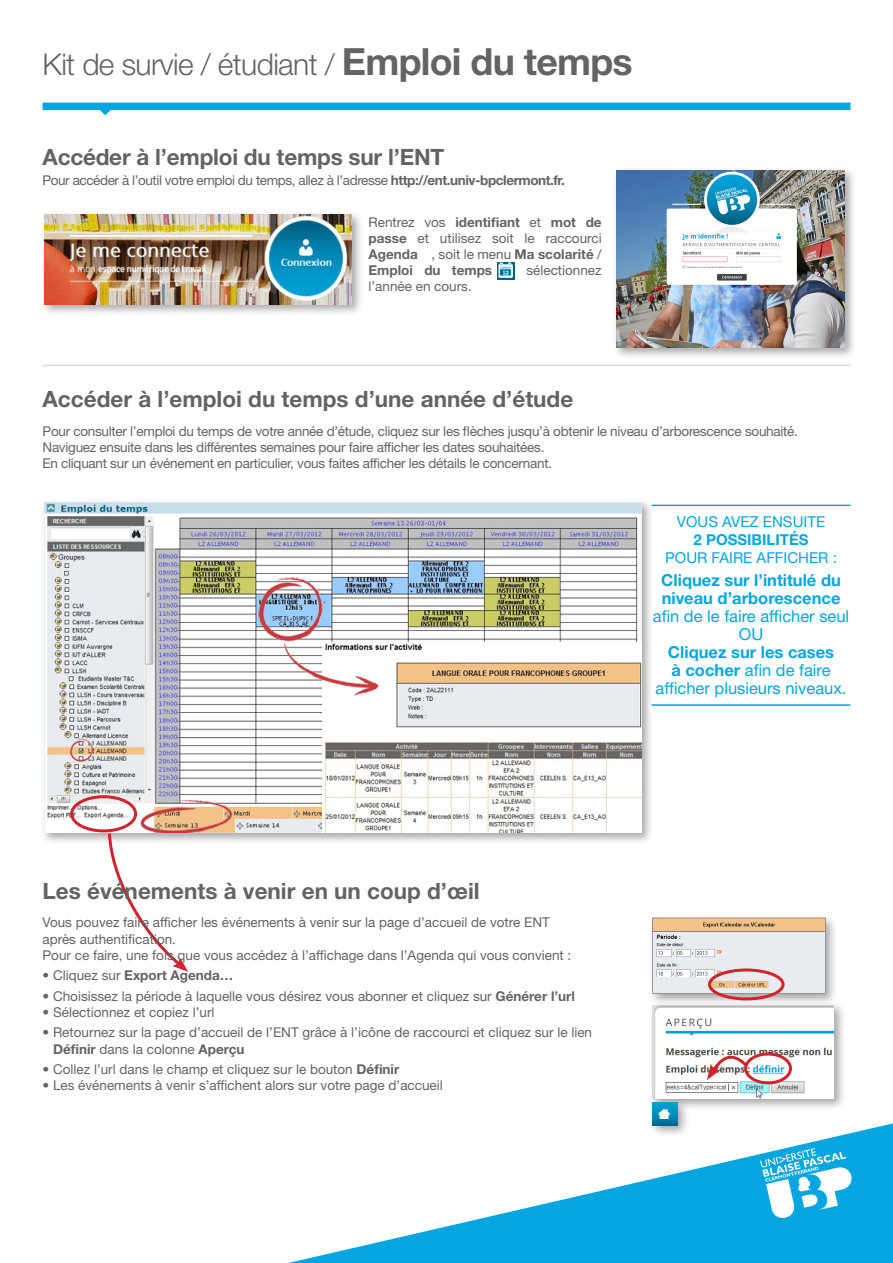
<style>
.page{position:relative;width:893px;height:1263px;background:#fff}
.page>*{position:absolute;margin:0;border:0;box-sizing:border-box;transform-origin:0 0}
.t1{font:300 30px "Helvetica Neue LT Std";letter-spacing:-.02em;color:#636366}
.t2{font:700 22.5px "Helvetica Neue LT Std";color:#636366}
.t3{font:700 16.5px/18px "Helvetica Neue LT Std";color:#05a6e0;text-align:center}
.t4{font:16.5px/18px "Helvetica Neue LT Std";color:#05a6e0;text-align:center}
.t5{font:15px/18px "Helvetica Neue LT Std";color:#05a6e0;text-align:center}
.t6{font:13.5px/16.2px "Helvetica Neue LT Std";color:#636366}
.t7{font:13.5px "Helvetica Neue LT Std";letter-spacing:-.02em;color:#636366}
.t8{font:13.5px "Helvetica Neue LT Std";letter-spacing:-.03em;color:#636366}
.t9{font:700 13.5px "Helvetica Neue LT Std";color:#636366}
.s1{font-weight:700;font-size:37.5px}
.s2{font-weight:700}
.s3{font-weight:400}
</style>
<div class="page">
<div style="left:43px;top:103px;width:807px;height:7px;background:#05a6e0"></div>
<svg style="left:97px;top:110px;width:16px;height:5px"></svg>
<svg style="left:288px;top:1123px;width:605px;height:140px"></svg>
<svg style="left:760px;top:1148px;width:91px;height:70px"></svg>
<div style="left:41px;top:211px;width:323px;height:106px;background:#231f20;opacity:.4"></div>
<img style="left:44px;top:214px;width:307px;height:90px">
<hr style="left:43px;top:365px;width:807px;height:1px;background:#dcdddf">
<img style="left:497px;top:262px;width:17px;height:17px">
<div style="left:612px;top:166px;width:245px;height:193px;background:#231f20;opacity:.4"></div>
<img style="left:616px;top:170px;width:228px;height:177px">
<hr style="left:652px;top:505px;width:198px;height:1px;background:#05a6e0">
<hr style="left:652px;top:704px;width:198px;height:2px;background:#05a6e0">
<div style="left:40px;top:498px;width:614px;height:347px;background:#231f20;opacity:.4"></div>
<img style="left:44px;top:502px;width:598px;height:331px">
<div style="left:649px;top:914px;width:189px;height:92px;background:#231f20;opacity:.4"></div>
<img style="left:653px;top:918px;width:172px;height:76px">
<div style="left:708px;top:968px;width:76px;height:32px;border:3px solid #d1232a;border-radius:50%"></div>
<div style="left:649px;top:1001px;width:197px;height:110px;background:#231f20;opacity:.4"></div>
<img style="left:653px;top:1005px;width:181px;height:93px">
<div style="left:744px;top:1052px;width:48px;height:32px;border:3px solid #d1232a;border-radius:50%"></div>
<svg style="left:707px;top:1050px;width:43px;height:30px"></svg>
<div style="left:649px;top:1098px;width:41px;height:39px;background:#231f20;opacity:.4"></div>
<img style="left:653px;top:1102px;width:24px;height:23px">
<div style="left:70px;top:795px;width:67px;height:37px;border:3px solid #d1232a;border-radius:50%"></div>
<svg style="left:106px;top:830px;width:82px;height:142px"></svg>
<p class="t1" style="left:43px;top:46px;width:592px">Kit de survie / étudiant / <span class="s1">Emploi du temps</span></p>
<p class="t2" style="left:43px;top:143px;width:403px">Accéder à l’emploi du temps sur l’ENT</p>
<p class="t8" style="left:43px;top:172px;width:524px">Pour accéder à l’outil votre emploi du temps, allez à l’adresse <span class="s2">http://ent.univ-bpclermont.fr.</span></p>
<p class="t6" style="left:369px;top:213px;width:235px;text-align:justify">Rentrez vos <span class="s2">identifiant</span> et <span class="s2">mot de passe</span> et utilisez soit le raccourci <span class="s2">Agenda</span> , soit le menu <span class="s2">Ma scolarité</span> / <span class="s2">Emploi du temps</span> et sélectionnez l’année en cours.</p>
<p class="t2" style="left:43px;top:385px;width:532px">Accéder à l’emploi du temps d’une année d’étude</p>
<p class="t7" style="left:43px;top:423px;width:757px">Pour consulter l’emploi du temps de votre année d’étude, cliquez sur les flèches jusqu’à obtenir le niveau d’arborescence souhaité.</p>
<p class="t7" style="left:43px;top:439px;width:503px">Naviguez ensuite dans les différentes semaines pour faire afficher les dates souhaitées.</p>
<p class="t7" style="left:43px;top:455px;width:511px">En cliquant sur un événement en particulier, vous faites afficher les détails le concernant.</p>
<p class="t5" style="left:665px;top:513px;width:173px">VOUS AVEZ ENSUITE<br><span class="s2">2 POSSIBILITÉS<br></span>POUR FAIRE AFFICHER :</p>
<p class="t3" style="left:653px;top:570px;width:198px">Cliquez sur l’intitulé du niveau d’arborescence <span class="s3">afin de le faire afficher seul<br>OU</span></p>
<p class="t4" style="left:656px;top:642px;width:192px"><span class="s2">Cliquez sur les cases<br>à cocher</span> afin de faire afficher plusieurs niveaux.</p>
<p class="t2" style="left:43px;top:877px;width:439px">Les événements à venir en un coup d’œil</p>
<p class="t6" style="left:43px;top:914px;width:509px">Vous pouvez faire afficher les événements à venir sur la page d’accueil de votre ENT après authentification.</p>
<p class="t6" style="left:43px;top:947px;width:530px">Pour ce faire, une fois que vous accédez à l’affichage dans l’Agenda qui vous convient :</p>
<p class="t9" style="left:43px;top:967px;width:192px"><span class="s3">• Cliquez sur</span> Export Agenda…</p>
<p class="t6" style="left:43px;top:988px;width:534px">• Choisissez la période à laquelle vous désirez vous abonner et cliquez sur <span class="s2">Générer l’url</span></p>
<p class="t6" style="left:43px;top:1004px;width:173px">• Sélectionnez et copiez l’url</p>
<p class="t6" style="left:53px;top:1024px;width:541px;text-indent:-11px">• Retournez sur la page d’accueil de l’ENT grâce à l’icône de raccourci et cliquez sur le lien<br><span class="s2">Définir</span> dans la colonne <span class="s2">Aperçu</span></p>
<p class="t6" style="left:43px;top:1061px;width:358px">• Collez l’url dans le champ et cliquez sur le bouton <span class="s2">Définir</span></p>
<p class="t6" style="left:43px;top:1077px;width:402px">• Les événements à venir s’affichent alors sur votre page d’accueil</p>
</div>
